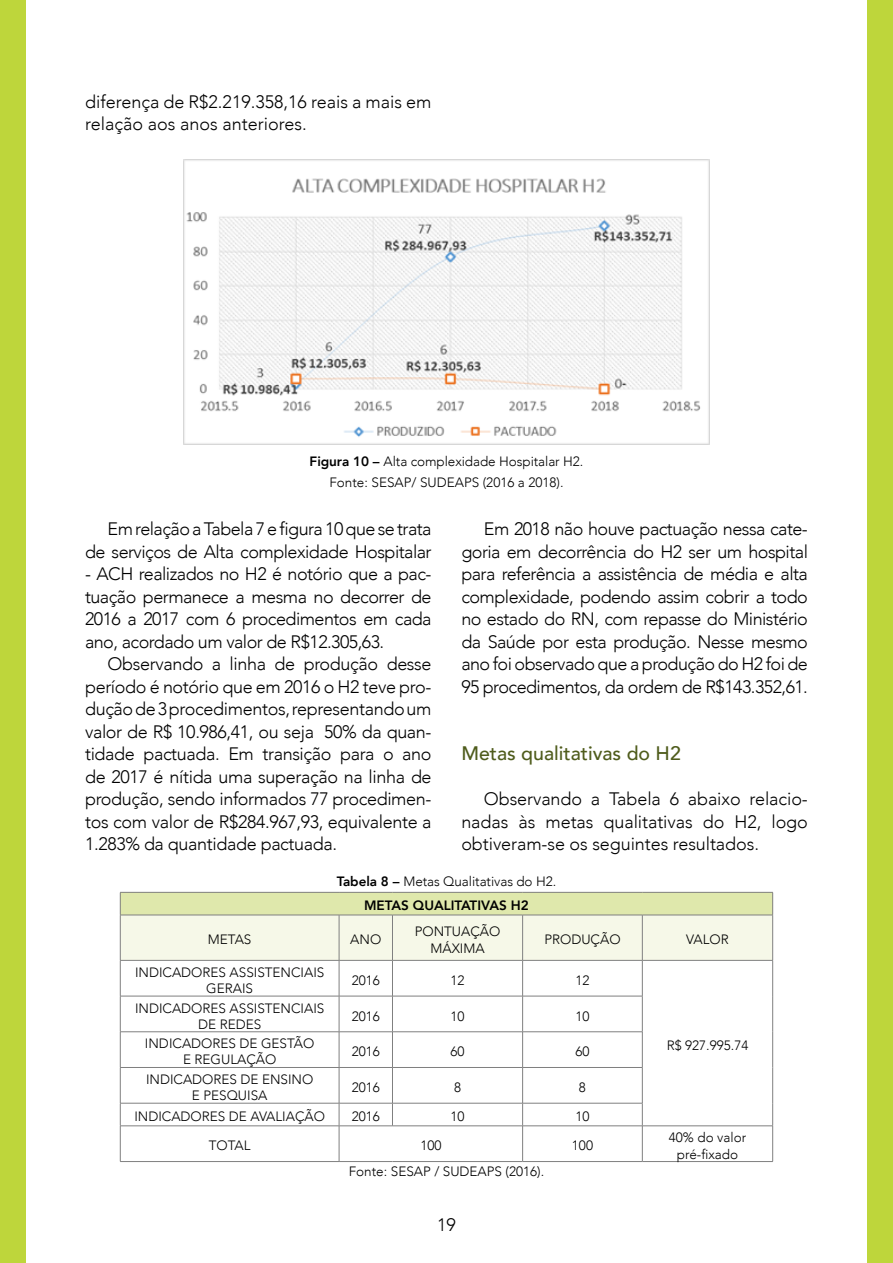
<style>
.page{position:relative;width:893px;height:1263px;background:#fff}
.page>*{position:absolute;margin:0;border:0;box-sizing:border-box;transform-origin:0 0}
.t1{font:500 19.5px "Avenir";color:#4f5c1c}
.t2{font:300 18px/22.5px "Avenir";letter-spacing:-.03em;color:#000;text-align:justify}
.t3{font:300 18px/22.5px "Avenir";color:#000}
.t4{font:300 13.5px/16.2px "Avenir";color:#000;text-align:center}
.t5{font:800 13.5px/24.3px "Avenir";color:#000;text-align:center}
.s1{font-weight:800}
.s2{font-weight:300}
</style>
<div class="page">
<div style="left:0;top:0;width:26px;height:1263px;background:#bed63b"></div>
<div style="left:867px;top:0;width:26px;height:1263px;background:#bed63b"></div>
<img style="left:184px;top:160px;width:525px;height:285px">
<svg style="left:120px;top:892px;width:653px;height:68px;background:#ebefd2"></svg>
<hr style="left:120px;top:915px;width:1px;height:45px;background:#808080">
<hr style="left:339px;top:915px;width:1px;height:45px;background:#808080">
<hr style="left:392px;top:915px;width:1px;height:45px;background:#808080">
<hr style="left:522px;top:915px;width:1px;height:45px;background:#808080">
<hr style="left:642px;top:915px;width:1px;height:45px;background:#808080">
<hr style="left:772px;top:915px;width:1px;height:45px;background:#808080">
<hr style="left:120px;top:960px;width:1px;height:36px;background:#808080">
<hr style="left:339px;top:960px;width:1px;height:36px;background:#808080">
<hr style="left:392px;top:960px;width:1px;height:36px;background:#808080">
<hr style="left:522px;top:960px;width:1px;height:36px;background:#808080">
<hr style="left:642px;top:960px;width:1px;height:36px;background:#808080">
<hr style="left:772px;top:960px;width:1px;height:36px;background:#808080">
<hr style="left:120px;top:996px;width:219px;height:1px;background:#808080">
<hr style="left:120px;top:996px;width:1px;height:35px;background:#808080">
<hr style="left:339px;top:996px;width:53px;height:1px;background:#808080">
<hr style="left:339px;top:996px;width:1px;height:35px;background:#808080">
<hr style="left:392px;top:996px;width:131px;height:1px;background:#808080">
<hr style="left:392px;top:996px;width:1px;height:35px;background:#808080">
<hr style="left:523px;top:996px;width:119px;height:1px;background:#808080">
<hr style="left:522px;top:996px;width:1px;height:35px;background:#808080">
<hr style="left:642px;top:996px;width:1px;height:35px;background:#808080">
<hr style="left:772px;top:996px;width:1px;height:36px;background:#808080">
<hr style="left:120px;top:1031px;width:219px;height:1px;background:#808080">
<hr style="left:120px;top:1032px;width:1px;height:35px;background:#808080">
<hr style="left:339px;top:1031px;width:53px;height:1px;background:#808080">
<hr style="left:339px;top:1032px;width:1px;height:35px;background:#808080">
<hr style="left:392px;top:1031px;width:131px;height:1px;background:#808080">
<hr style="left:392px;top:1032px;width:1px;height:35px;background:#808080">
<hr style="left:523px;top:1031px;width:119px;height:1px;background:#808080">
<hr style="left:522px;top:1032px;width:1px;height:35px;background:#808080">
<hr style="left:642px;top:1032px;width:1px;height:35px;background:#808080">
<hr style="left:772px;top:1032px;width:1px;height:35px;background:#808080">
<hr style="left:120px;top:1067px;width:219px;height:1px;background:#808080">
<hr style="left:120px;top:1068px;width:1px;height:35px;background:#808080">
<hr style="left:339px;top:1067px;width:53px;height:1px;background:#808080">
<hr style="left:339px;top:1068px;width:1px;height:35px;background:#808080">
<hr style="left:392px;top:1067px;width:131px;height:1px;background:#808080">
<hr style="left:392px;top:1068px;width:1px;height:35px;background:#808080">
<hr style="left:523px;top:1067px;width:119px;height:1px;background:#808080">
<hr style="left:522px;top:1068px;width:1px;height:35px;background:#808080">
<hr style="left:642px;top:1068px;width:1px;height:35px;background:#808080">
<hr style="left:772px;top:1067px;width:1px;height:36px;background:#808080">
<hr style="left:120px;top:1103px;width:219px;height:1px;background:#808080">
<svg style="left:120px;top:1103px;width:1px;height:22px"></svg>
<hr style="left:339px;top:1103px;width:53px;height:1px;background:#808080">
<svg style="left:339px;top:1103px;width:1px;height:22px"></svg>
<hr style="left:392px;top:1103px;width:131px;height:1px;background:#808080">
<svg style="left:392px;top:1103px;width:1px;height:22px"></svg>
<hr style="left:523px;top:1103px;width:119px;height:1px;background:#808080">
<svg style="left:522px;top:1103px;width:1px;height:22px"></svg>
<svg style="left:642px;top:1103px;width:1px;height:22px"></svg>
<svg style="left:772px;top:1103px;width:1px;height:22px"></svg>
<hr style="left:120px;top:1125px;width:219px;height:1px;background:#808080">
<hr style="left:120px;top:1126px;width:1px;height:35px;background:#808080">
<hr style="left:523px;top:1125px;width:119px;height:1px;background:#808080">
<hr style="left:642px;top:1125px;width:131px;height:1px;background:#808080">
<hr style="left:642px;top:1126px;width:1px;height:35px;background:#808080">
<hr style="left:772px;top:1126px;width:1px;height:35px;background:#808080">
<hr style="left:120px;top:1161px;width:219px;height:1px;background:#808080">
<hr style="left:523px;top:1161px;width:119px;height:1px;background:#808080">
<hr style="left:642px;top:1161px;width:131px;height:1px;background:#808080">
<hr style="left:120px;top:915px;width:219px;height:1px;background:#808080">
<hr style="left:339px;top:915px;width:53px;height:1px;background:#808080">
<hr style="left:392px;top:915px;width:131px;height:1px;background:#808080">
<hr style="left:523px;top:915px;width:119px;height:1px;background:#808080">
<hr style="left:642px;top:915px;width:131px;height:1px;background:#808080">
<hr style="left:120px;top:960px;width:219px;height:1px;background:#808080">
<hr style="left:339px;top:960px;width:53px;height:1px;background:#808080">
<hr style="left:392px;top:960px;width:131px;height:1px;background:#808080">
<hr style="left:523px;top:960px;width:119px;height:1px;background:#808080">
<hr style="left:642px;top:960px;width:131px;height:1px;background:#808080">
<hr style="left:339px;top:1125px;width:53px;height:1px;background:#808080">
<hr style="left:339px;top:1126px;width:1px;height:35px;background:#808080">
<hr style="left:392px;top:1125px;width:131px;height:1px;background:#808080">
<hr style="left:522px;top:1126px;width:1px;height:35px;background:#808080">
<hr style="left:339px;top:1161px;width:53px;height:1px;background:#808080">
<hr style="left:392px;top:1161px;width:131px;height:1px;background:#808080">
<p class="t3" style="left:85px;top:90px;width:348px">diferença de R$2.219.358,16 reais a mais em relação aos anos anteriores.</p>
<p class="t4" style="left:310px;top:451px;width:275px;line-height:20.7px"><span class="s1">Figura 10 –</span> Alta complexidade Hospitalar H2.<br>Fonte: SESAP/ SUDEAPS (2016 a 2018).</p>
<p class="t2" style="left:85px;top:518px;width:348px;text-align:right">Em relação a Tabela 7 e figura 10 que se trata de serviços de Alta complexidade Hospitalar</p>
<p class="t2" style="left:85px;top:563px;width:348px">- ACH realizados no H2 é notório que a pac&shy;tuação permanece a mesma no decorrer de 2016 a 2017 com 6 procedimentos em cada ano, acordado um valor de R$12.305,63.</p>
<p class="t2" style="left:85px;top:653px;width:348px;text-indent:22px">Observando a linha de produção desse período é notório que em 2016 o H2 teve pro&shy;dução de 3 procedimentos, representando um valor de R$ 10.986,41, ou seja 50% da quan&shy;tidade pactuada. Em transição para o ano de 2017 é nítida uma superação na linha de produção, sendo informados 77 procedimen&shy;tos com valor de R$284.967,93, equivalente a 1.283% da quantidade pactuada.</p>
<p class="t2" style="left:461px;top:518px;width:348px;text-indent:22px">Em 2018 não houve pactuação nessa cate&shy;goria em decorrência do H2 ser um hospital para referência a assistência de média e alta complexidade, podendo assim cobrir a todo no estado do RN, com repasse do Ministério da Saúde por esta produção. Nesse mesmo ano foi observado que a produção do H2 foi de 95 procedimentos, da ordem de R$143.352,61.</p>
<p class="t1" style="left:461px;top:736px;width:221px">Metas qualitativas do H2</p>
<p class="t2" style="left:461px;top:788px;width:348px;text-indent:22px">Observando a Tabela 6 abaixo relacio&shy;nadas às metas qualitativas do H2, logo obtiveram-se os seguintes resultados.</p>
<p class="t5" style="left:337px;top:869px;width:221px">Tabela 8 – <span class="s2">Metas Qualitativas do H2.<br></span>METAS QUALITATIVAS H2</p>
<p class="t4" style="left:208px;top:932px;width:45px">METAS</p>
<p class="t4" style="left:350px;top:932px;width:33px">ANO</p>
<p class="t4" style="left:415px;top:923px;width:87px">PONTUAÇÃO<br>MÁXIMA</p>
<p class="t4" style="left:544px;top:932px;width:78px">PRODUÇÃO</p>
<p class="t4" style="left:686px;top:932px;width:44px">VALOR</p>
<p class="t4" style="left:135px;top:964px;width:191px">INDICADORES ASSISTENCIAIS<br>GERAIS</p>
<p class="t4" style="left:352px;top:972px;width:30px">2016</p>
<p class="t4" style="left:451px;top:972px;width:16px">12</p>
<p class="t4" style="left:575px;top:972px;width:16px">12</p>
<p class="t4" style="left:135px;top:1000px;width:191px">INDICADORES ASSISTENCIAIS<br>DE REDES</p>
<p class="t4" style="left:352px;top:1008px;width:30px">2016</p>
<p class="t4" style="left:451px;top:1008px;width:16px">10</p>
<p class="t4" style="left:575px;top:1008px;width:16px">10</p>
<p class="t4" style="left:145px;top:1035px;width:171px">INDICADORES DE GESTÃO<br>E REGULAÇÃO</p>
<p class="t4" style="left:352px;top:1044px;width:30px">2016</p>
<p class="t4" style="left:451px;top:1044px;width:16px">60</p>
<p class="t4" style="left:575px;top:1044px;width:16px">60</p>
<p class="t4" style="left:146px;top:1071px;width:169px">INDICADORES DE ENSINO<br>E PESQUISA</p>
<p class="t4" style="left:352px;top:1079px;width:30px">2016</p>
<p class="t4" style="left:454px;top:1079px;width:9px">8</p>
<p class="t4" style="left:579px;top:1079px;width:9px">8</p>
<p class="t4" style="left:134px;top:1108px;width:192px">INDICADORES DE AVALIAÇÃO</p>
<p class="t4" style="left:352px;top:1108px;width:30px">2016</p>
<p class="t4" style="left:451px;top:1108px;width:16px">10</p>
<p class="t4" style="left:575px;top:1108px;width:16px">10</p>
<p class="t4" style="left:209px;top:1138px;width:43px">TOTAL</p>
<p class="t4" style="left:420px;top:1138px;width:23px">100</p>
<p class="t4" style="left:572px;top:1138px;width:23px">100</p>
<p class="t4" style="left:669px;top:1129px;width:79px">40% do valor pré-fixado</p>
<p class="t4" style="left:349px;top:1164px;width:197px">Fonte: SESAP / SUDEAPS (2016).</p>
<p class="t4" style="left:667px;top:1037px;width:83px">R$ 927.995.74</p>
<p class="t2" style="left:437px;top:1214px;width:20px">19</p>
</div>
